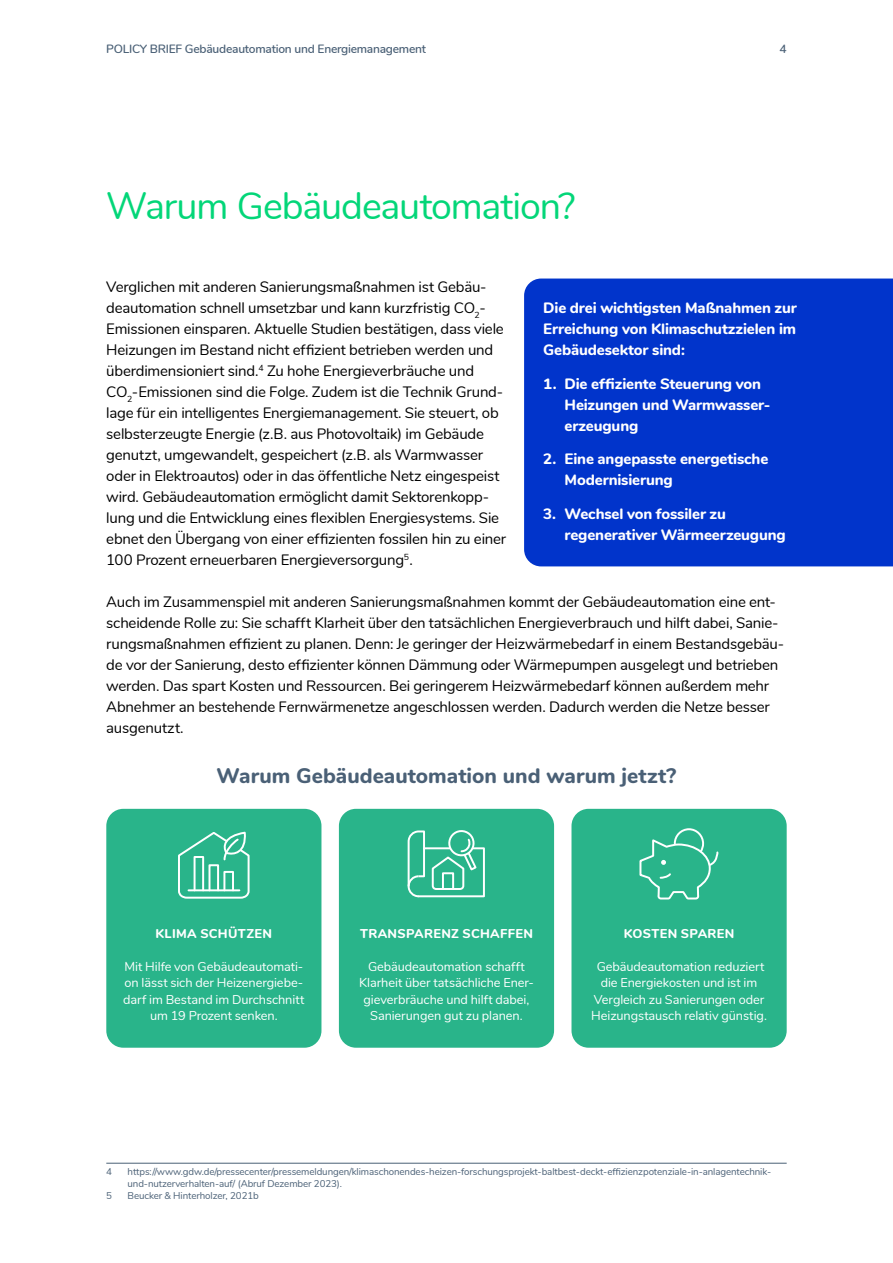
<style>
.page{position:relative;width:893px;height:1263px;background:#fff}
.page>*{position:absolute;margin:0;border:0;box-sizing:border-box;transform-origin:0 0}
.t1{font:37.5px "Nunito";letter-spacing:-.03em;color:#03d678}
.t2{font:800 21px "Nunito";color:#4a6076}
.t3{font:15px/21px "Nunito";letter-spacing:-.015em;color:#000}
.t4{font:800 15px/21px "Nunito";letter-spacing:-.01em;color:#fff}
.t5{font:12.75px/16.5px "Nunito";letter-spacing:-.005em;color:#fff;text-align:center}
.t6{font:800 12.75px "Nunito";letter-spacing:.025em;color:#fff}
.t7{font:600 12px "Nunito";letter-spacing:-.02em;color:#4a6076}
.t8{font:9.75px/12px "Nunito";letter-spacing:-.01em;color:#4a6076}
</style>
<div class="page">
<hr style="left:106px;top:1163px;width:681px;height:1px;background:#4a6076">
<div style="left:524px;top:279px;width:369px;height:287px;background:#0134cb"></div>
<div style="left:106px;top:809px;width:215px;height:239px;background:#29b48a;border-radius:17px"></div>
<div style="left:339px;top:809px;width:215px;height:239px;background:#29b48a;border-radius:17px"></div>
<div style="left:571px;top:809px;width:216px;height:239px;background:#29b48a;border-radius:17px"></div>
<svg style="left:639px;top:828px;width:80px;height:72px"></svg>
<svg style="left:407px;top:830px;width:78px;height:68px"></svg>
<svg style="left:178px;top:831px;width:72px;height:68px"></svg>
<p class="t7" style="left:106px;top:40px;width:321px">POLICY BRIEF Gebäudeautomation und Energiemanagement</p>
<p class="t7" style="left:779px;top:40px;width:9px">4</p>
<h1 class="t1" style="left:106px;top:178px;width:470px">Warum Gebäudeautomation?</h1>
<p class="t3" style="left:106px;top:275px;width:401px">Verglichen mit anderen Sanierungsmaßnahmen ist Gebäu&shy;deautomation schnell umsetzbar und kann kurzfristig CO<sub>2</sub>- Emissionen einsparen. Aktuelle Studien bestätigen, dass viele Heizungen im Bestand nicht effizient betrieben werden und überdimensioniert sind.<sup>4</sup> Zu hohe Energieverbräuche und CO<sub>2</sub>-Emissionen sind die Folge. Zudem ist die Technik Grund&shy;lage für ein intelligentes Energiemanagement. Sie steuert, ob selbsterzeugte Energie (z.B. aus Photovoltaik) im Gebäude genutzt, umgewandelt, gespeichert (z.B. als Warmwasser oder in Elektroautos) oder in das öffentliche Netz eingespeist wird. Gebäudeautomation ermöglicht damit Sektorenkopp&shy;lung und die Entwicklung eines flexiblen Energiesystems. Sie ebnet den Übergang von einer effizienten fossilen hin zu einer 100 Prozent erneuerbaren Energieversorgung<sup>5</sup>.</p>
<p class="t3" style="left:106px;top:590px;width:679px">Auch im Zusammenspiel mit anderen Sanierungsmaßnahmen kommt der Gebäudeautomation eine ent&shy;scheidende Rolle zu: Sie schafft Klarheit über den tatsächlichen Energieverbrauch und hilft dabei, Sanie&shy;rungsmaßnahmen effizient zu planen. Denn: Je geringer der Heizwärmebedarf in einem Bestandsgebäu&shy;de vor der Sanierung, desto effizienter können Dämmung oder Wärmepumpen ausgelegt und betrieben werden. Das spart Kosten und Ressourcen. Bei geringerem Heizwärmebedarf können außerdem mehr Abnehmer an bestehende Fernwärmenetze angeschlossen werden. Dadurch werden die Netze besser ausgenutzt.</p>
<p class="t4" style="left:543px;top:296px;width:255px;text-align:justify">Die drei wichtigsten Maßnahmen zur Erreichung von Klimaschutzzielen im Gebäudesektor sind:</p>
<p class="t4" style="left:564px;top:372px;width:207px;text-indent:-21px">1. Die effiziente Steuerung von<br>Heizungen und Warmwasser&shy;erzeugung</p>
<p class="t4" style="left:564px;top:448px;width:205px;text-indent:-21px">2. Eine angepasste energetische<br>Modernisierung</p>
<p class="t4" style="left:564px;top:502px;width:223px;text-indent:-21px">3. Wechsel von fossiler zu regenerativer Wärmeerzeugung</p>
<h2 class="t2" style="left:217px;top:760px;width:461px">Warum Gebäudeautomation und warum jetzt?</h2>
<p class="t6" style="left:156px;top:924px;width:118px">KLIMA SCHÜTZEN</p>
<p class="t5" style="left:123px;top:957px;width:183px">Mit Hilfe von Gebäudeautomati&shy;on lässt sich der Heizenergiebe&shy;darf im Bestand im Durchschnitt um 19 Prozent senken.</p>
<p class="t6" style="left:360px;top:924px;width:174px">TRANSPARENZ SCHAFFEN</p>
<p class="t5" style="left:359px;top:957px;width:176px">Gebäudeautomation schafft<br>Klarheit über tatsächliche Ener&shy;gieverbräuche und hilft dabei,<br>Sanierungen gut zu planen.</p>
<p class="t6" style="left:624px;top:924px;width:112px">KOSTEN SPAREN</p>
<p class="t5" style="left:591px;top:957px;width:177px">Gebäudeautomation reduziert die Energiekosten und ist im<br>Vergleich zu Sanierungen oder<br>Heizungstausch relativ günstig.</p>
<p class="t8" style="left:106px;top:1165px;width:7px">4</p>
<p class="t8" style="left:128px;top:1165px;width:645px">https://www.gdw.de/pressecenter/pressemeldungen/klimaschonendes-heizen-forschungsprojekt-baltbest-deckt-effizienzpotenziale-in-anlagentechnik&shy;und-nutzerverhalten-auf/ (Abruf Dezember 2023).</p>
<p class="t8" style="left:106px;top:1189px;width:7px">5</p>
<p class="t8" style="left:128px;top:1189px;width:133px">Beucker &amp; Hinterholzer, 2021b</p>
</div>
